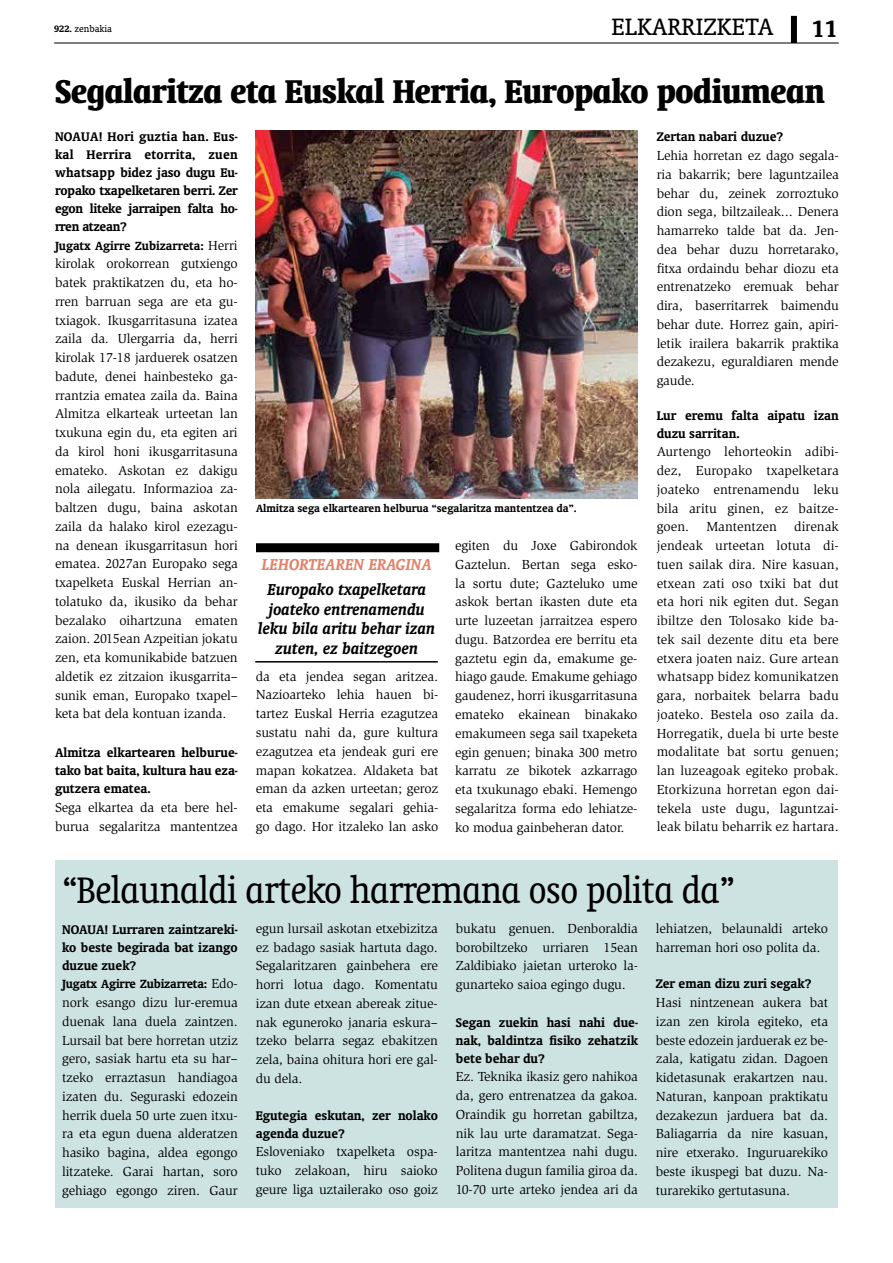
<style>
.page{position:relative;width:893px;height:1263px;background:#fff}
.page>*{position:absolute;margin:0;border:0;box-sizing:border-box;transform-origin:0 0}
.t1{font:condensed 42px "Oranda BT";letter-spacing:-.01em;color:#000}
.t2{font:700 condensed 37.5px "Oranda BT";letter-spacing:-.01em;color:#000}
.t3{font:27px "Oranda BT";color:#000}
.t4{font:700 27px "Oranda BT";color:#000}
.t5{font:italic 700 18px/19.5px "Oranda BT";letter-spacing:.005em;color:#000;text-align:center}
.t6{font:italic 700 18px "Oranda BT";color:#e18269}
.t7{font:700 14.25px/18px "Oranda BT";color:#000;text-align:justify}
.t8{font:13.5px/18.8px "Slimbach";letter-spacing:-.01em;color:#000;text-align:justify}
.t9{font:700 13.5px "Oranda BT";letter-spacing:-.01em;color:#000}
.t10{font:700 12px "Oranda BT";color:#000}
.t11{font:10.5px "Oranda BT";color:#000}
.s1{font-weight:700}
.s2{font-family:"Slimbach";font-weight:400}
</style>
<div class="page">
<hr style="left:54px;top:43px;width:785px;height:1px;background:#000">
<div style="left:791px;top:16px;width:6px;height:27px;background:#000"></div>
<img style="left:255px;top:130px;width:382px;height:369px">
<div style="left:256px;top:543px;width:183px;height:9px;background:#000"></div>
<hr style="left:255px;top:661px;width:183px;height:1px;background:#000">
<div style="left:55px;top:860px;width:783px;height:348px;background:#cde3e1"></div>
<h3 class="t3" style="left:611px;top:12px;width:163px">ELKARRIZKETA</h3>
<p class="t11" style="left:54px;top:23px;width:59px"><span class="s1">922.</span> zenbakia</p>
<h3 class="t3" style="left:656px;top:12px;width:119px">PIL-PILEAN</h3>
<h3 class="t4" style="left:812px;top:13px;width:28px">11</h3>
<h2 class="t2" style="left:55px;top:70px;width:771px">Segalaritza eta Euskal Herria, Europako podiumean</h2>
<p class="t7" style="left:55px;top:127px;width:184px">NOAUA! Hori guztia han. Eus&shy;kal Herrira etorrita, zuen whatsapp bidez jaso dugu Eu&shy;ropako txapelketaren berri. Zer egon liteke jarraipen falta ho&shy;rren atzean?</p>
<p class="t9" style="left:55px;top:237px;width:184px">Jugatx Agirre Zubizarreta: <span class="s2">Herri</span></p>
<p class="t8" style="left:55px;top:254px;width:184px">kirolak orokorrean gutxiengo batek praktikatzen du, eta ho&shy;rren barruan sega are eta gu&shy;txiagok. Ikusgarritasuna izatea zaila da. Ulergarria da, herri kirolak 17-18 jarduerek osatzen badute, denei hainbesteko ga&shy;rrantzia ematea zaila da. Baina Almitza elkarteak urteetan lan txukuna egin du, eta egiten ari da kirol honi ikusgarritasuna emateko. Askotan ez dakigu nola ailegatu. Informazioa za&shy;baltzen dugu, baina askotan zaila da halako kirol ezezagu&shy;na denean ikusgarritasun hori ematea. 2027an Europako sega txapelketa Euskal Herrian an&shy;tolatuko da, ikusiko da behar bezalako oihartzuna ematen zaion. 2015ean Azpeitian jokatu zen, eta komunikabide batzuen aldetik ez zitzaion ikusgarrita– sunik eman, Europako txapel– keta bat dela kontuan izanda.</p>
<p class="t7" style="left:55px;top:743px;width:184px">Almitza elkartearen helburue&shy;tako bat baita, kultura hau eza&shy;gutzera ematea.</p>
<p class="t8" style="left:55px;top:798px;width:184px">Sega elkartea da eta bere hel&shy;burua segalaritza mantentzea</p>
<p class="t7" style="left:657px;top:128px;width:128px">Zertan nabari duzue?</p>
<p class="t8" style="left:657px;top:146px;width:184px">Lehia horretan ez dago segala&shy;ria bakarrik; bere laguntzailea behar du, zeinek zorroztuko dion sega, biltzaileak... Denera hamarreko talde bat da. Jen&shy;dea behar duzu horretarako, fitxa ordaindu behar diozu eta entrenatzeko eremuak behar dira, baserritarrek baimendu behar dute. Horrez gain, apiri&shy;letik irailera bakarrik praktika dezakezu, eguraldiaren mende gaude.</p>
<p class="t7" style="left:657px;top:406px;width:184px">Lur eremu falta aipatu izan duzu sarritan.</p>
<p class="t8" style="left:657px;top:442px;width:184px">Aurtengo lehorteokin adibi&shy;dez, Europako txapelketara joateko entrenamendu leku bila aritu ginen, ez baitze&shy;goen.</p>
<p class="t10" style="left:256px;top:501px;width:322px">Almitza sega elkartearen helburua “segalaritza mantentzea da”.</p>
<p class="t8" style="left:657px;top:517px;width:184px;text-indent:137px">direnak jendeak urteetan lotuta di&shy;tuen sailak dira. Nire kasuan, etxean zati oso txiki bat dut eta hori nik egiten dut. Segan ibiltze den Tolosako kide ba&shy;tek sail dezente ditu eta bere etxera joaten naiz. Gure artean whatsapp bidez komunikatzen gara, norbaitek belarra badu joateko. Bestela oso zaila da.<br>Horregatik, duela bi urte beste modalitate bat sortu genuen; lan luzeagoak egiteko probak.<br>Etorkizuna horretan egon dai&shy;tekela uste dugu, laguntzai&shy;leak bilatu beharrik ez hartara.</p>
<p class="t8" style="left:706px;top:517px;width:72px">Mantentzen</p>
<p class="t8" style="left:455px;top:536px;width:184px">egiten du Joxe Gabirondok Gaztelun. Bertan sega esko&shy;la sortu dute; Gazteluko ume askok bertan ikasten dute eta urte luzeetan jarraitzea espero dugu. Batzordea ere berritu eta gaztetu egin da, emakume ge&shy;hiago gaude. Emakume gehiago gaudenez, horri ikusgarritasuna emateko ekainean binakako emakumeen sega sail txapeketa egin genuen; binaka 300 metro karratu ze bikotek azkarrago eta txukunago ebaki. Hemengo segalaritza forma edo lehiatze&shy;ko modua gainbeheran dator.</p>
<h3 class="t6" style="left:262px;top:553px;width:172px">LEHORTEAREN ERAGINA</h3>
<h3 class="t5" style="left:258px;top:579px;width:179px">Europako txapelketara joateko entrenamendu leku bila aritu behar izan zuten, ez baitzegoen</h3>
<p class="t8" style="left:256px;top:667px;width:184px">da eta jendea segan aritzea.<br>Nazioarteko lehia hauen bi&shy;tartez Euskal Herria ezagutzea sustatu nahi da, gure kultura ezagutzea eta jendeak guri ere mapan kokatzea. Aldaketa bat eman da azken urteetan; geroz eta emakume segalari gehia&shy;go dago. Hor itzaleko lan asko</p>
<h1 class="t1" style="left:62px;top:866px;width:674px">“Belaunaldi arteko harremana oso polita da”</h1>
<p class="t7" style="left:62px;top:920px;width:177px">NOAUA! Lurraren zaintzareki&shy;ko beste begirada bat izango duzue zuek?</p>
<p class="t9" style="left:62px;top:976px;width:177px">Jugatx Agirre Zubizarreta: <span class="s2">Edo-</span></p>
<p class="t8" style="left:62px;top:993px;width:177px">nork esango dizu lur-eremua duenak lana duela zaintzen.<br>Lursail bat bere horretan utziz gero, sasiak hartu eta su har– tzeko erraztasun handiagoa izaten du. Seguraski edozein herrik duela 50 urte zuen itxu&shy;ra eta egun duena alderatzen hasiko bagina, aldea egongo litzateke. Garai hartan, soro gehiago egongo ziren. Gaur</p>
<p class="t8" style="left:456px;top:919px;width:184px">bukatu genuen. Denboraldia borobiltzeko urriaren 15ean Zaldibiako jaietan urteroko la&shy;gunarteko saioa egingo dugu.</p>
<p class="t7" style="left:456px;top:1013px;width:184px">Segan zuekin hasi nahi due&shy;nak, baldintza fisiko zehatzik bete behar du?</p>
<p class="t8" style="left:456px;top:1067px;width:184px">Ez. Teknika ikasiz gero nahikoa da, gero entrenatzea da gakoa.<br>Oraindik gu horretan gabiltza, nik lau urte daramatzat. Sega&shy;laritza mantentzea nahi dugu.<br>Politena dugun familia giroa da.<br>10-70 urte arteko jendea ari da</p>
<p class="t8" style="left:656px;top:919px;width:174px">lehiatzen, belaunaldi arteko harreman hori oso polita da.</p>
<p class="t7" style="left:656px;top:975px;width:157px">Zer eman dizu zuri segak?</p>
<p class="t8" style="left:656px;top:993px;width:174px">Hasi nintzenean aukera bat izan zen kirola egiteko, eta beste edozein jarduerak ez be&shy;zala, katigatu zidan. Dagoen kidetasunak erakartzen nau.<br>Naturan, kanpoan praktikatu dezakezun jarduera bat da.<br>Baliagarria da nire kasuan, nire etxerako. Inguruarekiko beste ikuspegi bat duzu. Na&shy;turarekiko gertutasuna.</p>
<p class="t8" style="left:256px;top:919px;width:184px">egun lursail askotan etxebizitza ez badago sasiak hartuta dago.<br>Segalaritzaren gainbehera ere horri lotua dago. Komentatu izan dute etxean abereak zitue&shy;nak eguneroko janaria eskura– tzeko belarra segaz ebakitzen zela, baina ohitura hori ere gal&shy;du dela.</p>
<p class="t7" style="left:256px;top:1106px;width:184px">Egutegia eskutan, zer nolako agenda duzue?</p>
<p class="t8" style="left:256px;top:1142px;width:184px">Esloveniako txapelketa ospa&shy;tuko zelakoan, hiru saioko geure liga uztailerako oso goiz</p>
</div>
